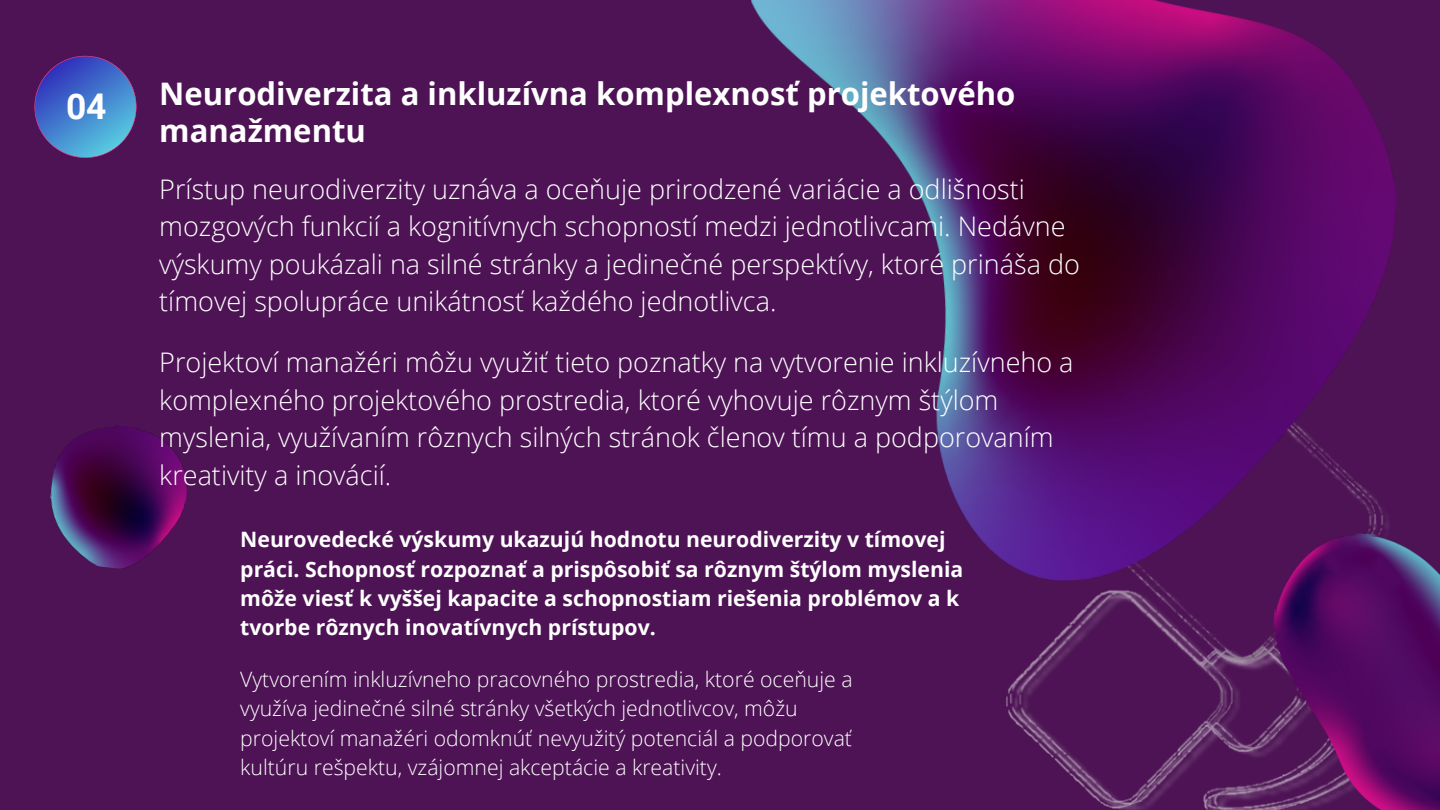
<style>
.page{position:relative;width:1440px;height:810px;background:#4d1354}
.page>*{position:absolute;margin:0;border:0;box-sizing:border-box;transform-origin:0 0}
.t1{font:700 35.4px "Roboto";color:#fff}
.t2{font:700 31.1px/36.5px "Open Sans";color:#fff}
.t3{font:300 27px/37.6px "Open Sans";color:#fff}
.t4{font:300 21.2px/29.6px "Open Sans";color:#fff}
.t5{font:700 21.2px/29.2px "Open Sans";color:#fff}
</style>
<div class="page">
<img style="left:1007px;top:599px;width:253px;height:211px">
<img style="left:751px;top:0;width:646px;height:599px">
<img style="left:1260px;top:528px;width:180px;height:282px">
<svg style="left:34px;top:56px;width:102px;height:102px"></svg>
<img style="left:50px;top:426px;width:137px;height:143px">
<p class="t1" style="left:66px;top:86px;width:42px">04</p>
<p class="t2" style="left:159px;top:75px;width:858px">Neurodiverzita a inkluzívna komplexnosť projektového manažmentu</p>
<p class="t3" style="left:159px;top:169px;width:922px">Prístup neurodiverzity uznáva a oceňuje prirodzené variácie a odlišnosti mozgových funkcií a kognitívnych schopností medzi jednotlivcami. Nedávne výskumy poukázali na silné stránky a jedinečné perspektívy, ktoré prináša do tímovej spolupráce unikátnosť každého jednotlivca.</p>
<p class="t3" style="left:159px;top:343px;width:916px">Projektoví manažéri môžu využiť tieto poznatky na vytvorenie inkluzívneho a komplexného projektového prostredia, ktoré vyhovuje rôznym štýlom myslenia, využívaním rôznych silných stránok členov tímu a podporovaním kreativity a inovácií.</p>
<p class="t5" style="left:240px;top:524px;width:725px">Neurovedecké výskumy ukazujú hodnotu neurodiverzity v tímovej práci. Schopnosť rozpoznať a prispôsobiť sa rôznym štýlom myslenia môže viesť k vyššej kapacite a schopnostiam riešenia problémov a k tvorbe rôznych inovatívnych prístupov.</p>
<p class="t4" style="left:240px;top:664px;width:614px">Vytvorením inkluzívneho pracovného prostredia, ktoré oceňuje a využíva jedinečné silné stránky všetkých jednotlivcov, môžu projektoví manažéri odomknúť nevyužitý potenciál a podporovať kultúru rešpektu, vzájomnej akceptácie a kreativity.</p>
</div>
